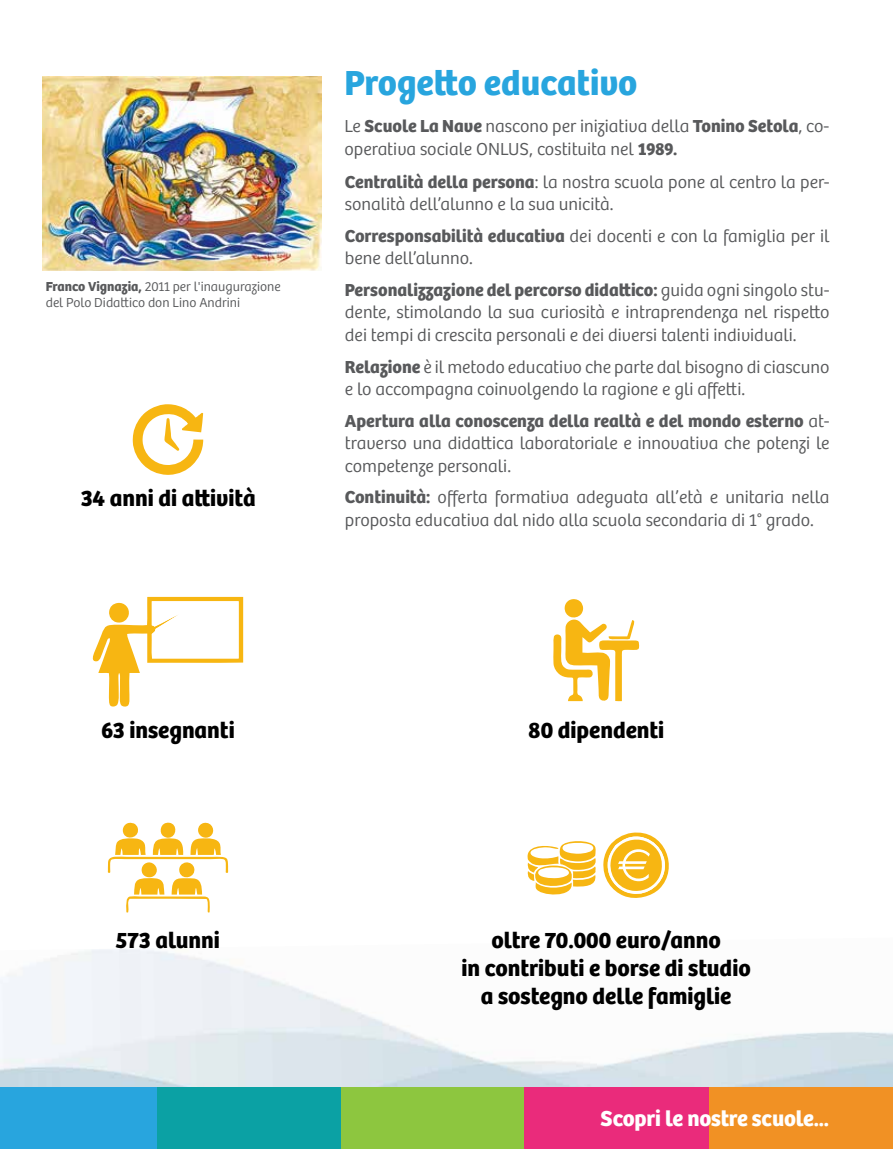
<style>
.page{position:relative;width:893px;height:1149px;background:#fff}
.page>*{position:absolute;margin:0;border:0;box-sizing:border-box;transform-origin:0 0}
.t1{font:700 36px "Bree";color:#28a5de}
.t2{font:700 23.4px/28px "Bree";color:#000;text-align:center}
.t3{font:700 22.5px "Bree";letter-spacing:-.01em;color:#fff}
.t4{font:300 18px/22.5px "Bree";color:#58595b}
.t5{font:300 13.5px/16.5px "Bree";color:#58595b}
.s1{font-weight:700}
</style>
<div class="page">
<div style="left:708px;top:1086px;width:185px;height:62px;background:#f19124"></div>
<div style="left:339px;top:1086px;width:185px;height:62px;background:#8dc63f"></div>
<div style="left:524px;top:1086px;width:184px;height:62px;background:#ea2b7b"></div>
<div style="left:157px;top:1086px;width:184px;height:62px;background:#0ba1a4"></div>
<div style="left:0;top:1086px;width:157px;height:62px;background:#28a5de"></div>
<svg style="left:0;top:0;width:1px;height:1148px"></svg>
<svg style="left:132px;top:404px;width:71px;height:70px"></svg>
<svg style="left:107px;top:822px;width:122px;height:90px"></svg>
<svg style="left:92px;top:596px;width:151px;height:111px"></svg>
<svg style="left:553px;top:599px;width:86px;height:102px"></svg>
<svg style="left:527px;top:832px;width:142px;height:66px"></svg>
<img style="left:43px;top:77px;width:278px;height:194px">
<p class="t5" style="left:46px;top:277px;width:236px"><span class="s1">Franco Vignazia,</span> 2011 per l'inaugurazione del Polo Didattico don Lino Andrini</p>
<p class="t2" style="left:81px;top:482px;width:176px">34 anni di attività</p>
<h1 class="t1" style="left:344px;top:54px;width:294px">Progetto educativo</h1>
<p class="t4" style="left:344px;top:114px;width:486px">Le <span class="s1">Scuole La Nave</span> nascono per iniziativa della <span class="s1">Tonino Setola</span>, co&shy;operativa sociale ONLUS, costituita nel <span class="s1">1989.</span></p>
<p class="t4" style="left:345px;top:169px;width:486px"><span class="s1">Centralità della persona</span>: la nostra scuola pone al centro la per&shy;sonalità dell’alunno e la sua unicità.</p>
<p class="t4" style="left:345px;top:223px;width:486px"><span class="s1">Corresponsabilità educativa</span> dei docenti e con la famiglia per il bene dell’alunno.</p>
<p class="t4" style="left:345px;top:277px;width:486px;text-align:justify"><span class="s1">Personalizzazione del percorso didattico:</span> guida ogni singolo stu&shy;dente, stimolando la sua curiosità e intraprendenza nel rispetto dei tempi di crescita personali e dei diversi talenti individuali.</p>
<p class="t4" style="left:345px;top:354px;width:486px"><span class="s1">Relazione</span> è il metodo educativo che parte dal bisogno di ciascuno e lo accompagna coinvolgendo la ragione e gli affetti.</p>
<p class="t4" style="left:345px;top:408px;width:486px;text-align:justify"><span class="s1">Apertura alla conoscenza della realtà e del mondo esterno</span> at&shy;traverso una didattica laboratoriale e innovativa che potenzi le competenze personali.</p>
<p class="t4" style="left:345px;top:484px;width:486px"><span class="s1">Continuità:</span> offerta formativa adeguata all’età e unitaria nella proposta educativa dal nido alla scuola secondaria di 1° grado.</p>
<p class="t2" style="left:101px;top:713px;width:135px">63 insegnanti</p>
<p class="t2" style="left:116px;top:923px;width:106px">573 alunni</p>
<p class="t2" style="left:528px;top:713px;width:138px">80 dipendenti</p>
<p class="t2" style="left:461px;top:923px;width:291px">oltre 70.000 euro/anno<br>in contributi e borse di studio a sostegno delle famiglie</p>
<p class="t3" style="left:601px;top:1099px;width:230px">Scopri le nostre scuole...</p>
</div>
